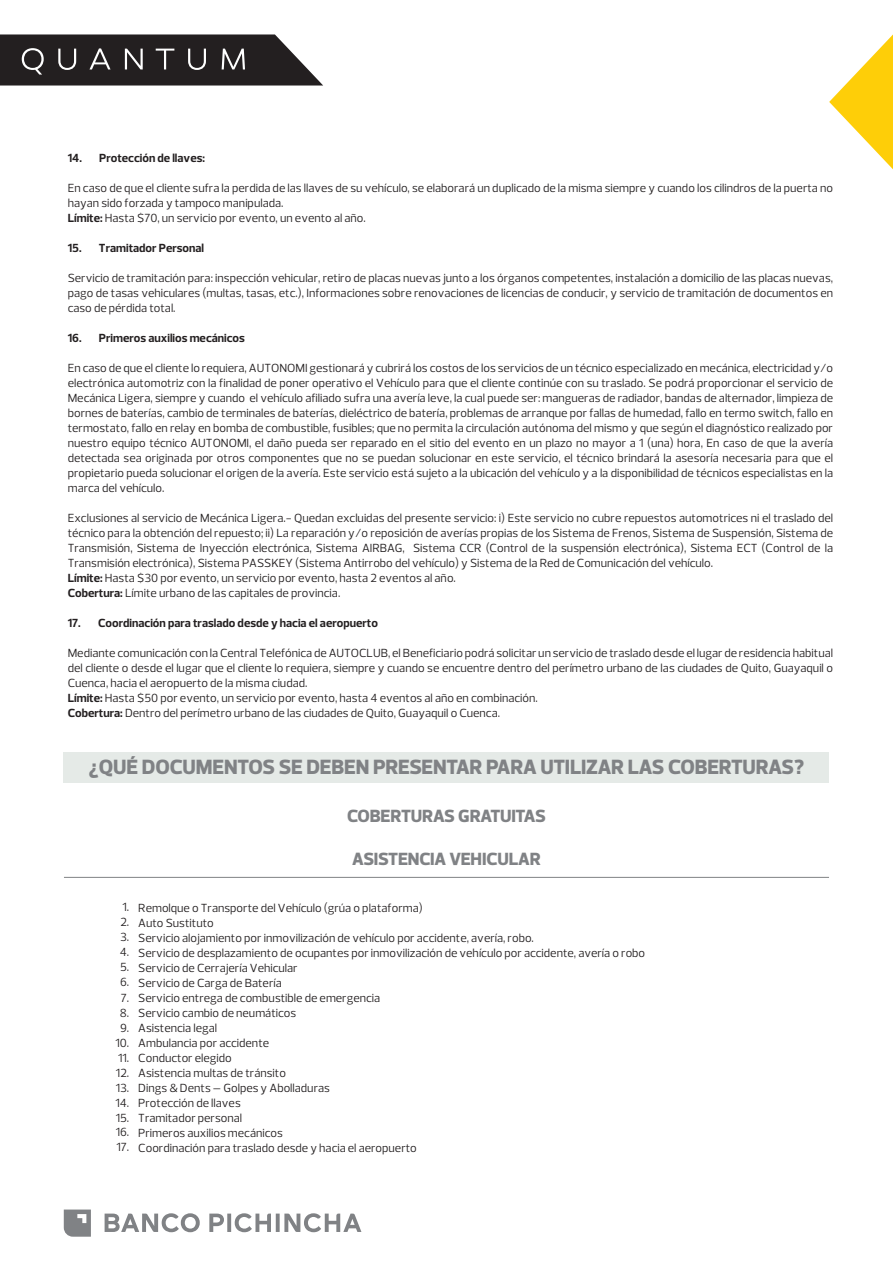
<style>
.page{position:relative;width:893px;height:1263px;background:#fff}
.page>*{position:absolute;margin:0;border:0;box-sizing:border-box;transform-origin:0 0}
.t1{font:700 expanded 21px "Prelo";letter-spacing:-.01em;color:#808285}
.t2{font:700 expanded 18px "Prelo";letter-spacing:-.015em;color:#808285}
.t3{font:12px/15px "Prelo";color:#231f20}
.t4{font:700 12px "Prelo";color:#231f20}
.s1{font-weight:700}
</style>
<div class="page">
<div style="left:64px;top:752px;width:765px;height:31px;background:#e5eae7"></div>
<svg style="left:829px;top:34px;width:64px;height:135px"></svg>
<svg style="left:0;top:34px;width:323px;height:52px;background:#423e3f"></svg>
<svg style="left:105px;top:1213px;width:256px;height:19px"></svg>
<svg style="left:64px;top:1209px;width:27px;height:28px"></svg>
<hr style="left:64px;top:877px;width:765px;height:1px;background:#808285">
<p class="t4" style="left:68px;top:151px;width:139px">14. Protección de llaves:</p>
<p class="t3" style="left:68px;top:181px;width:767px">En caso de que el cliente sufra la perdida de las llaves de su vehículo, se elaborará un duplicado de la misma siempre y cuando los cilindros de la puerta no hayan sido forzada y tampoco manipulada.<br><span class="s1">Límite:</span> Hasta $70, un servicio por evento, un evento al año.</p>
<p class="t4" style="left:68px;top:241px;width:138px">15. Tramitador Personal</p>
<p class="t3" style="left:68px;top:271px;width:767px;text-align:justify">Servicio de tramitación para: inspección vehicular, retiro de placas nuevas junto a los órganos competentes, instalación a domicilio de las placas nuevas, pago de tasas vehiculares (multas, tasas, etc.), Informaciones sobre renovaciones de licencias de conducir, y servicio de tramitación de documentos en caso de pérdida total.</p>
<p class="t4" style="left:68px;top:331px;width:179px">16. Primeros auxilios mecánicos</p>
<p class="t3" style="left:68px;top:361px;width:767px;text-align:justify">En caso de que el cliente lo requiera, AUTONOMI gestionará y cubrirá los costos de los servicios de un técnico especializado en mecánica, electricidad y/o electrónica automotriz con la finalidad de poner operativo el Vehículo para que el cliente continúe con su traslado. Se podrá proporcionar el servicio de Mecánica Ligera, siempre y cuando el vehículo afiliado sufra una avería leve, la cual puede ser: mangueras de radiador, bandas de alternador, limpieza de bornes de baterías, cambio de terminales de baterías, dieléctrico de batería, problemas de arranque por fallas de humedad, fallo en termo switch, fallo en termostato, fallo en relay en bomba de combustible, fusibles; que no permita la circulación autónoma del mismo y que según el diagnóstico realizado por nuestro equipo técnico AUTONOMI, el daño pueda ser reparado en el sitio del evento en un plazo no mayor a 1 (una) hora, En caso de que la avería detectada sea originada por otros componentes que no se puedan solucionar en este servicio, el técnico brindará la asesoría necesaria para que el propietario pueda solucionar el origen de la avería. Este servicio está sujeto a la ubicación del vehículo y a la disponibilidad de técnicos especialistas en la marca del vehículo.</p>
<p class="t3" style="left:68px;top:511px;width:767px">Exclusiones al servicio de Mecánica Ligera.- Quedan excluidas del presente servicio: i) Este servicio no cubre repuestos automotrices ni el traslado del técnico para la obtención del repuesto; ii) La reparación y/o reposición de averías propias de los Sistema de Frenos, Sistema de Suspensión, Sistema de Transmisión, Sistema de Inyección electrónica, Sistema AIRBAG, Sistema CCR (Control de la suspensión electrónica), Sistema ECT (Control de la Transmisión electrónica), Sistema PASSKEY (Sistema Antirrobo del vehículo) y Sistema de la Red de Comunicación del vehículo.<br><span class="s1">Límite:</span> Hasta $30 por evento, un servicio por evento, hasta 2 eventos al año.<br><span class="s1">Cobertura:</span> Límite urbano de las capitales de provincia.</p>
<p class="t4" style="left:68px;top:616px;width:312px">17. Coordinación para traslado desde y hacia el aeropuerto</p>
<p class="t3" style="left:68px;top:646px;width:767px">Mediante comunicación con la Central Telefónica de AUTOCLUB, el Beneficiario podrá solicitar un servicio de traslado desde el lugar de residencia habitual del cliente o desde el lugar que el cliente lo requiera, siempre y cuando se encuentre dentro del perímetro urbano de las ciudades de Quito, Guayaquil o Cuenca, hacia el aeropuerto de la misma ciudad.<br><span class="s1">Límite:</span> Hasta $50 por evento, un servicio por evento, hasta 4 eventos al año en combinación.<br><span class="s1">Cobertura:</span> Dentro del perímetro urbano de las ciudades de Quito, Guayaquil o Cuenca.</p>
<h1 class="t1" style="left:89px;top:754px;width:717px">¿QUÉ DOCUMENTOS SE DEBEN PRESENTAR PARA UTILIZAR LAS COBERTURAS?</h1>
<h2 class="t2" style="left:347px;top:805px;width:200px">COBERTURAS GRATUITAS</h2>
<h2 class="t2" style="left:352px;top:847px;width:190px">ASISTENCIA VEHICULAR</h2>
<p class="t3" style="left:138px;top:900px;width:508px">Remolque o Transporte del Vehículo (grúa o plataforma)<br>Auto Sustituto<br>Servicio alojamiento por inmovilización de vehículo por accidente, avería, robo.<br>Servicio de desplazamiento de ocupantes por inmovilización de vehículo por accidente, avería o robo Servicio de Cerrajería Vehicular<br>Servicio de Carga de Batería<br>Servicio entrega de combustible de emergencia<br>Servicio cambio de neumáticos<br>Asistencia legal<br>Ambulancia por accidente<br>Conductor elegido<br>Asistencia multas de tránsito<br>Dings &amp; Dents – Golpes y Abolladuras<br>Protección de llaves<br>Tramitador personal<br>Primeros auxilios mecánicos<br>Coordinación para traslado desde y hacia el aeropuerto</p>
<p class="t3" style="left:115px;top:900px;width:15px;text-align:center">1.<br>2.<br>3.<br>4.<br>5.<br>6.<br>7.<br>8.<br>9.<br>10.<br>11.<br>12.<br>13.<br>14.<br>15.<br>16.<br>17.</p>
</div>
